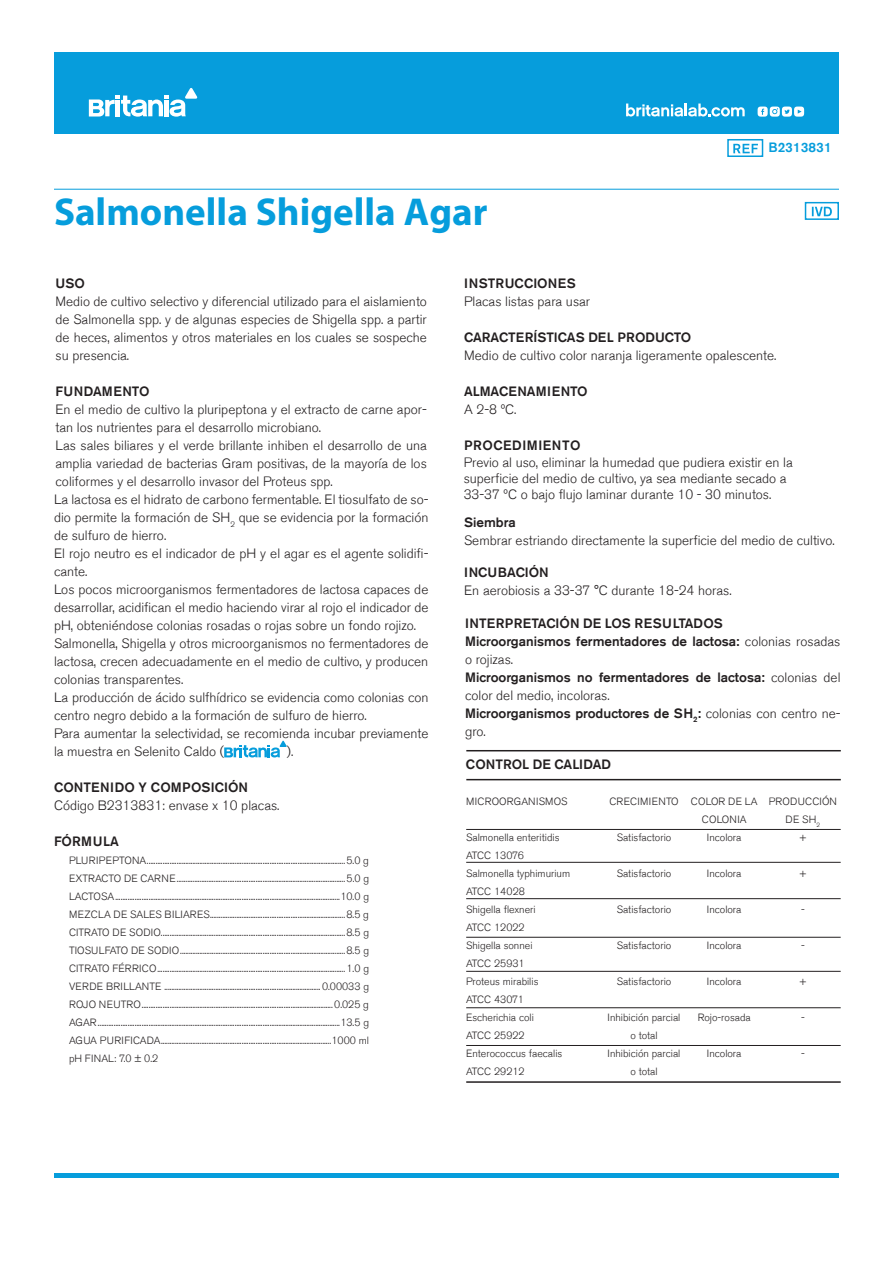
<style>
.page{position:relative;width:893px;height:1263px;background:#fff}
.page>*{position:absolute;margin:0;border:0;box-sizing:border-box;transform-origin:0 0}
.t1{font:700 39px "Myriad Pro";color:#069ddc}
.t2{font:300 13.5px/18px "Akzidenz Grotesk BE";color:#231f20}
.t3{font:500 13.5px/18px "Akzidenz Grotesk BE";color:#231f20}
.t4{font:500 13.5px "Akzidenz Grotesk BE";letter-spacing:.02em;color:#231f20}
.t5{font:500 13.5px "Akzidenz Grotesk BE";letter-spacing:.04em;color:#231f20}
.t6{font:500 13.5px "Akzidenz Grotesk BE";color:#069ddc}
.t7{font:300 10.5px/18px "Akzidenz Grotesk BE";color:#231f20;text-align:center}
.t8{font:300 10.5px/18px "Akzidenz Grotesk BE";letter-spacing:.02em;color:#231f20;text-align:center}
.t9{font:300 10.5px "Akzidenz Grotesk BE";letter-spacing:.03em;color:#231f20}
.s1{font-weight:300}
</style>
<div class="page">
<svg style="left:224px;top:740px;width:63px;height:18px"></svg>
<hr style="left:54px;top:189px;width:785px;height:1px;background:#069ddc">
<div style="left:805px;top:202px;width:34px;height:18px;border:2px solid #069ddc"></div>
<svg style="left:812px;top:207px;width:20px;height:9px"></svg>
<svg style="left:733px;top:144px;width:25px;height:9px"></svg>
<div style="left:727px;top:139px;width:36px;height:18px;border:2px solid #069ddc"></div>
<hr style="left:466px;top:1081px;width:375px;height:2px;background:#231f20">
<hr style="left:466px;top:829px;width:375px;height:1px;background:#231f20">
<hr style="left:466px;top:862px;width:375px;height:1px;background:#231f20">
<hr style="left:466px;top:898px;width:375px;height:1px;background:#231f20">
<hr style="left:466px;top:937px;width:375px;height:1px;background:#231f20">
<hr style="left:466px;top:971px;width:375px;height:1px;background:#231f20">
<hr style="left:466px;top:1007px;width:375px;height:1px;background:#231f20">
<hr style="left:466px;top:1045px;width:375px;height:1px;background:#231f20">
<hr style="left:466px;top:779px;width:375px;height:1px;background:#231f20">
<hr style="left:466px;top:750px;width:375px;height:1px;background:#231f20">
<div style="left:54px;top:52px;width:785px;height:81px;background:#069ddc"></div>
<svg style="left:88px;top:88px;width:110px;height:29px"></svg>
<svg style="left:626px;top:104px;width:119px;height:13px"></svg>
<svg style="left:758px;top:107px;width:46px;height:10px"></svg>
<hr style="left:54px;top:1173px;width:785px;height:4px;background:#069ddc">
<h1 class="t1" style="left:54px;top:187px;width:435px">Salmonella Shigella Agar</h1>
<p class="t6" style="left:768px;top:139px;width:65px">B2313831</p>
<p class="t3" style="left:56px;top:274px;width:31px">USO</p>
<p class="t2" style="left:56px;top:293px;width:373px;text-align:justify">Medio de cultivo selectivo y diferencial utilizado para el aislamiento de Salmonella spp. y de algunas especies de Shigella spp. a partir de heces, alimentos y otros materiales en los cuales se sospeche su presencia.</p>
<p class="t4" style="left:56px;top:383px;width:95px">FUNDAMENTO</p>
<p class="t2" style="left:54px;top:401px;width:376px">En el medio de cultivo la pluripeptona y el extracto de carne apor&shy;tan los nutrientes para el desarrollo microbiano.<br>Las sales biliares y el verde brillante inhiben el desarrollo de una amplia variedad de bacterias Gram positivas, de la mayoría de los coliformes y el desarrollo invasor del Proteus spp.<br>La lactosa es el hidrato de carbono fermentable. El tiosulfato de so&shy;dio permite la formación de SH<sub>2</sub> que se evidencia por la formación de sulfuro de hierro.<br>El rojo neutro es el indicador de pH y el agar es el agente solidifi&shy;cante.<br>Los pocos microorganismos fermentadores de lactosa capaces de desarrollar, acidifican el medio haciendo virar al rojo el indicador de pH, obteniéndose colonias rosadas o rojas sobre un fondo rojizo.<br>Salmonella, Shigella y otros microorganismos no fermentadores de lactosa, crecen adecuadamente en el medio de cultivo, y producen colonias transparentes.<br>La producción de ácido sulfhídrico se evidencia como colonias con centro negro debido a la formación de sulfuro de hierro.<br>Para aumentar la selectividad, se recomienda incubar previamente la muestra en Selenito Caldo (</p>
<p class="t2" style="left:287px;top:743px;width:8px">).</p>
<p class="t3" style="left:54px;top:778px;width:196px">CONTENIDO Y COMPOSICIÓN</p>
<p class="t2" style="left:54px;top:797px;width:227px">Código B2313831: envase x 10 placas.</p>
<p class="t4" style="left:54px;top:833px;width:66px">FÓRMULA</p>
<p class="t7" style="left:69px;top:852px;width:302px;text-align:justify">PLURIPEPTONA .................................................................................................................5.0 g EXTRACTO DE CARNE ................................................................................................5.0 g LACTOSA ................................................................................................................................10.0 g MEZCLA DE SALES BILIARES .............................................................................8.5 g CITRATO DE SODIO .........................................................................................................8.5 g TIOSULFATO DE SODIO ..............................................................................................8.5 g CITRATO FÉRRICO ...........................................................................................................1.0 g VERDE BRILLANTE ......................................................................................... 0.00033 g ROJO NEUTRO .............................................................................................................0.025 g AGAR ..........................................................................................................................................13.5 g AGUA PURIFICADA .................................................................................................1000 ml pH FINAL: 7.0 ± 0.2</p>
<p class="t3" style="left:464px;top:274px;width:113px">INSTRUCCIONES</p>
<p class="t2" style="left:464px;top:293px;width:127px">Placas listas para usar</p>
<p class="t3" style="left:464px;top:328px;width:229px">CARACTERÍSTICAS DEL PRODUCTO</p>
<p class="t2" style="left:464px;top:347px;width:314px">Medio de cultivo color naranja ligeramente opalescente.</p>
<p class="t3" style="left:464px;top:382px;width:125px">ALMACENAMIENTO</p>
<p class="t2" style="left:464px;top:401px;width:54px">A 2-8 ºC.</p>
<p class="t5" style="left:464px;top:437px;width:118px">PROCEDIMIENTO</p>
<p class="t2" style="left:464px;top:454px;width:331px;line-height:16.2px">Previo al uso, eliminar la humedad que pudiera existir en la superficie del medio de cultivo, ya sea mediante secado a<br>33-37 ºC o bajo flujo laminar durante 10 - 30 minutos.</p>
<p class="t3" style="left:464px;top:513px;width:53px">Siembra</p>
<p class="t2" style="left:464px;top:531px;width:372px">Sembrar estriando directamente la superficie del medio de cultivo.</p>
<p class="t3" style="left:464px;top:563px;width:86px">INCUBACIÓN</p>
<p class="t2" style="left:464px;top:581px;width:269px">En aerobiosis a 33-37 °C durante 18-24 horas.</p>
<p class="t3" style="left:465px;top:614px;width:377px">INTERPRETACIÓN DE LOS RESULTADOS<br>Microorganismos fermentadores de lactosa: <span class="s1">colonias rosadas o rojizas.<br></span>Microorganismos no fermentadores de lactosa: <span class="s1">colonias del color del medio, incoloras.<br></span>Microorganismos productores de SH<sub>2</sub>: <span class="s1">colonias con centro ne&shy;gro.</span></p>
<p class="t3" style="left:466px;top:755px;width:147px">CONTROL DE CALIDAD</p>
<p class="t8" style="left:466px;top:793px;width:103px">MICROORGANISMOS</p>
<p class="t7" style="left:466px;top:829px;width:106px;text-align:left">Salmonella enteritidis<br>ATCC 13076<br>Salmonella typhimurium<br>ATCC 14028<br>Shigella flexneri<br>ATCC 12022<br>Shigella sonnei<br>ATCC 25931<br>Proteus mirabilis<br>ATCC 43071<br>Escherichia coli<br>ATCC 25922<br>Enterococcus faecalis<br>ATCC 29212</p>
<p class="t8" style="left:769px;top:793px;width:70px">PRODUCCIÓN<br>DE SH<sub>2<br></sub>+</p>
<p class="t7" style="left:799px;top:865px;width:9px">+</p>
<p class="t7" style="left:801px;top:901px;width:5px">-</p>
<p class="t7" style="left:801px;top:937px;width:5px">-</p>
<p class="t7" style="left:799px;top:973px;width:9px">+</p>
<p class="t7" style="left:801px;top:1009px;width:5px">-</p>
<p class="t7" style="left:801px;top:1045px;width:5px">-</p>
<p class="t9" style="left:609px;top:796px;width:71px">CRECIMIENTO</p>
<p class="t7" style="left:617px;top:829px;width:56px">Satisfactorio</p>
<p class="t7" style="left:617px;top:865px;width:56px">Satisfactorio</p>
<p class="t7" style="left:617px;top:901px;width:56px">Satisfactorio</p>
<p class="t7" style="left:617px;top:937px;width:56px">Satisfactorio</p>
<p class="t7" style="left:617px;top:973px;width:56px">Satisfactorio</p>
<p class="t7" style="left:608px;top:1009px;width:74px">Inhibición parcial o total<br>Inhibición parcial o total</p>
<p class="t7" style="left:691px;top:793px;width:68px">COLOR DE LA<br>COLONIA<br>Incolora</p>
<p class="t7" style="left:707px;top:865px;width:36px">Incolora</p>
<p class="t7" style="left:707px;top:901px;width:36px">Incolora</p>
<p class="t7" style="left:707px;top:937px;width:36px">Incolora</p>
<p class="t7" style="left:707px;top:973px;width:36px">Incolora</p>
<p class="t7" style="left:698px;top:1009px;width:55px">Rojo-rosada</p>
<p class="t7" style="left:707px;top:1045px;width:36px">Incolora</p>
</div>
